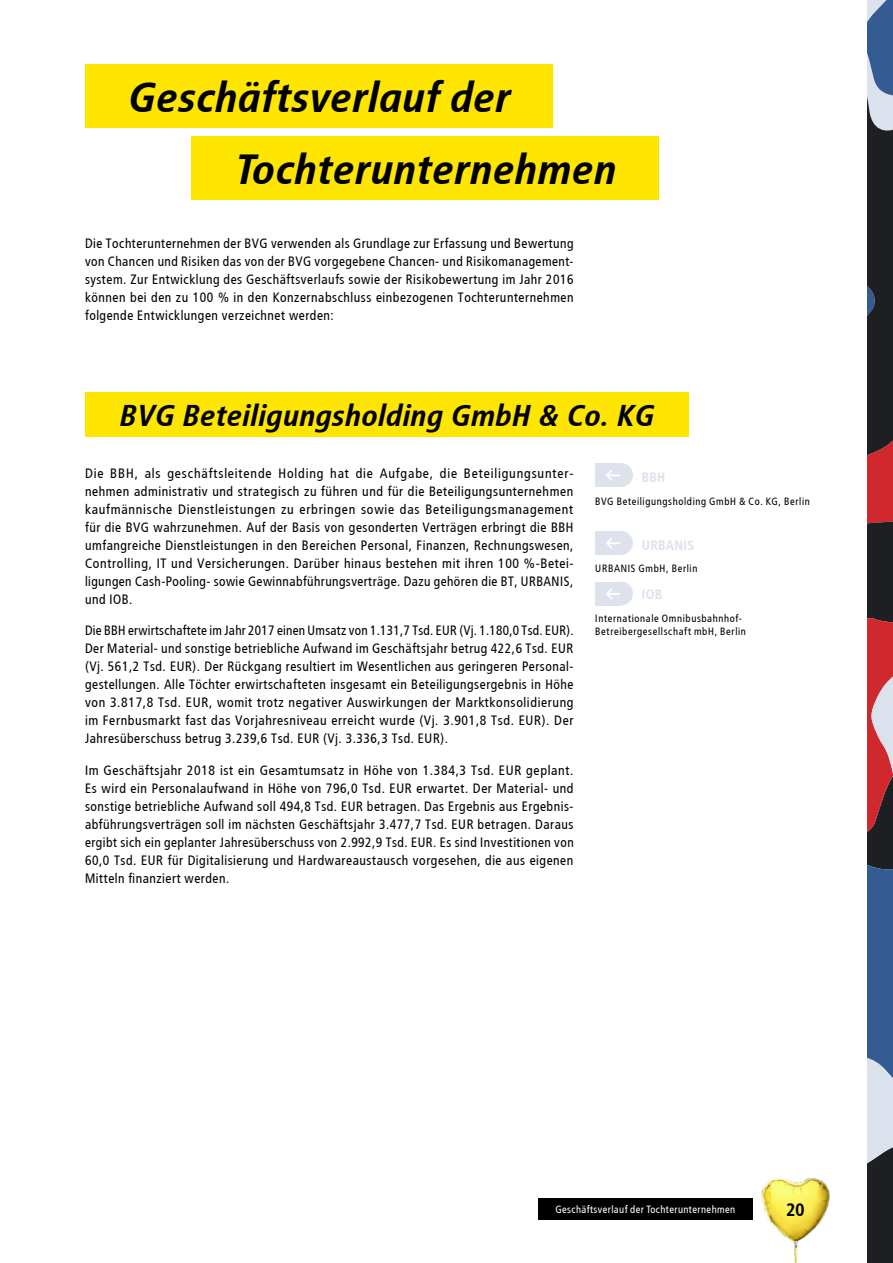
<style>
.page{position:relative;width:893px;height:1263px;background:#fff}
.page>*{position:absolute;margin:0;border:0;box-sizing:border-box;transform-origin:0 0}
.t1{font:italic 700 42px/72.3px "Transit";color:#000}
.t2{font:italic 700 30px "Transit";color:#000}
.t3{font:700 18px "Transit";color:#000}
.t4{font:13.5px/18px "Transit";color:#000;text-align:justify}
.t5{font:700 13.5px "Transit";color:#dde2ed}
.t6{font:10.5px/13.5px "Transit";letter-spacing:.02em;color:#000}
.t7{font:10.5px "Transit";color:#fff}
</style>
<div class="page">
<div style="left:85px;top:64px;width:468px;height:64px;background:#ffe600"></div>
<div style="left:191px;top:136px;width:468px;height:64px;background:#ffe600"></div>
<div style="left:85px;top:392px;width:603px;height:45px;background:#ffe600"></div>
<div style="left:595px;top:531px;width:26px;height:24px;background:#dde2ed"></div>
<div style="left:609px;top:531px;width:24px;height:24px;background:#dde2ed;border-radius:50%"></div>
<svg style="left:606px;top:538px;width:14px;height:11px"></svg>
<div style="left:595px;top:463px;width:26px;height:24px;background:#dde2ed"></div>
<div style="left:609px;top:463px;width:24px;height:24px;background:#dde2ed;border-radius:50%"></div>
<svg style="left:606px;top:470px;width:14px;height:11px"></svg>
<div style="left:595px;top:581px;width:26px;height:24px;background:#dde2ed"></div>
<div style="left:609px;top:581px;width:24px;height:24px;background:#dde2ed;border-radius:50%"></div>
<svg style="left:606px;top:588px;width:14px;height:11px"></svg>
<img style="left:761px;top:1178px;width:69px;height:85px">
<div style="left:538px;top:1198px;width:215px;height:21px;background:#000"></div>
<svg style="left:867px;top:0;width:26px;height:1263px;background:#5c4a5a"></svg>
<h1 class="t1" style="left:234px;top:61px;width:383px;text-indent:-107px">Geschäftsverlauf der<br>Tochterunternehmen</h1>
<p class="t4" style="left:85px;top:235px;width:491px">Die Tochterunternehmen der BVG verwenden als Grundlage zur Erfassung und Bewertung von Chancen und Risiken das von der BVG vorgegebene Chancen- und Risikomanagement&shy;system. Zur Entwicklung des Geschäftsverlaufs sowie der Risikobewertung im Jahr 2016 können bei den zu 100 % in den Konzernabschluss einbezogenen Tochterunternehmen folgende Entwicklungen verzeichnet werden:</p>
<h2 class="t2" style="left:119px;top:398px;width:537px">BVG Beteiligungsholding GmbH &amp; Co. KG</h2>
<p class="t4" style="left:85px;top:464px;width:491px">Die BBH, als geschäftsleitende Holding hat die Aufgabe, die Beteiligungsunter&shy;nehmen administrativ und strategisch zu führen und für die Beteiligungsunternehmen kaufmännische Dienstleistungen zu erbringen sowie das Beteiligungsmanagement für die BVG wahrzunehmen. Auf der Basis von gesonderten Verträgen erbringt die BBH umfangreiche Dienstleistungen in den Bereichen Personal, Finanzen, Rechnungswesen, Controlling, IT und Versicherungen. Darüber hinaus bestehen mit ihren 100 %-Betei&shy;ligungen Cash-Pooling- sowie Gewinnabführungsverträge. Dazu gehören die BT, URBANIS, und IOB.</p>
<p class="t4" style="left:85px;top:622px;width:491px">Die BBH erwirtschaftete im Jahr 2017 einen Umsatz von 1.131,7 Tsd. EUR (Vj. 1.180,0 Tsd. EUR).<br>Der Material- und sonstige betriebliche Aufwand im Geschäftsjahr betrug 422,6 Tsd. EUR (Vj. 561,2 Tsd. EUR). Der Rückgang resultiert im Wesentlichen aus geringeren Personal&shy;gestellungen. Alle Töchter erwirtschafteten insgesamt ein Beteiligungsergebnis in Höhe von 3.817,8 Tsd. EUR, womit trotz negativer Auswirkungen der Marktkonsolidierung im Fernbusmarkt fast das Vorjahresniveau erreicht wurde (Vj. 3.901,8 Tsd. EUR). Der Jahresüberschuss betrug 3.239,6 Tsd. EUR (Vj. 3.336,3 Tsd. EUR).</p>
<p class="t4" style="left:85px;top:761px;width:491px">Im Geschäftsjahr 2018 ist ein Gesamtumsatz in Höhe von 1.384,3 Tsd. EUR geplant.<br>Es wird ein Personalaufwand in Höhe von 796,0 Tsd. EUR erwartet. Der Material- und sonstige betriebliche Aufwand soll 494,8 Tsd. EUR betragen. Das Ergebnis aus Ergebnis&shy;abführungsverträgen soll im nächsten Geschäftsjahr 3.477,7 Tsd. EUR betragen. Daraus ergibt sich ein geplanter Jahresüberschuss von 2.992,9 Tsd. EUR. Es sind Investitionen von 60,0 Tsd. EUR für Digitalisierung und Hardwareaustausch vorgesehen, die aus eigenen Mitteln finanziert werden.</p>
<p class="t5" style="left:642px;top:470px;width:25px">BBH</p>
<p class="t6" style="left:595px;top:494px;width:216px">BVG Beteiligungsholding GmbH &amp; Co. KG, Berlin</p>
<p class="t5" style="left:642px;top:537px;width:54px">URBANIS</p>
<p class="t6" style="left:595px;top:562px;width:104px">URBANIS GmbH, Berlin</p>
<p class="t5" style="left:642px;top:587px;width:22px">IOB</p>
<p class="t6" style="left:595px;top:611px;width:153px">Internationale Omnibusbahnhof-<br>Betreibergesellschaft mbH, Berlin</p>
<p class="t7" style="left:555px;top:1203px;width:182px">Geschäftsverlauf der Tochterunternehmen</p>
<h3 class="t3" style="left:786px;top:1199px;width:20px">20</h3>
</div>
